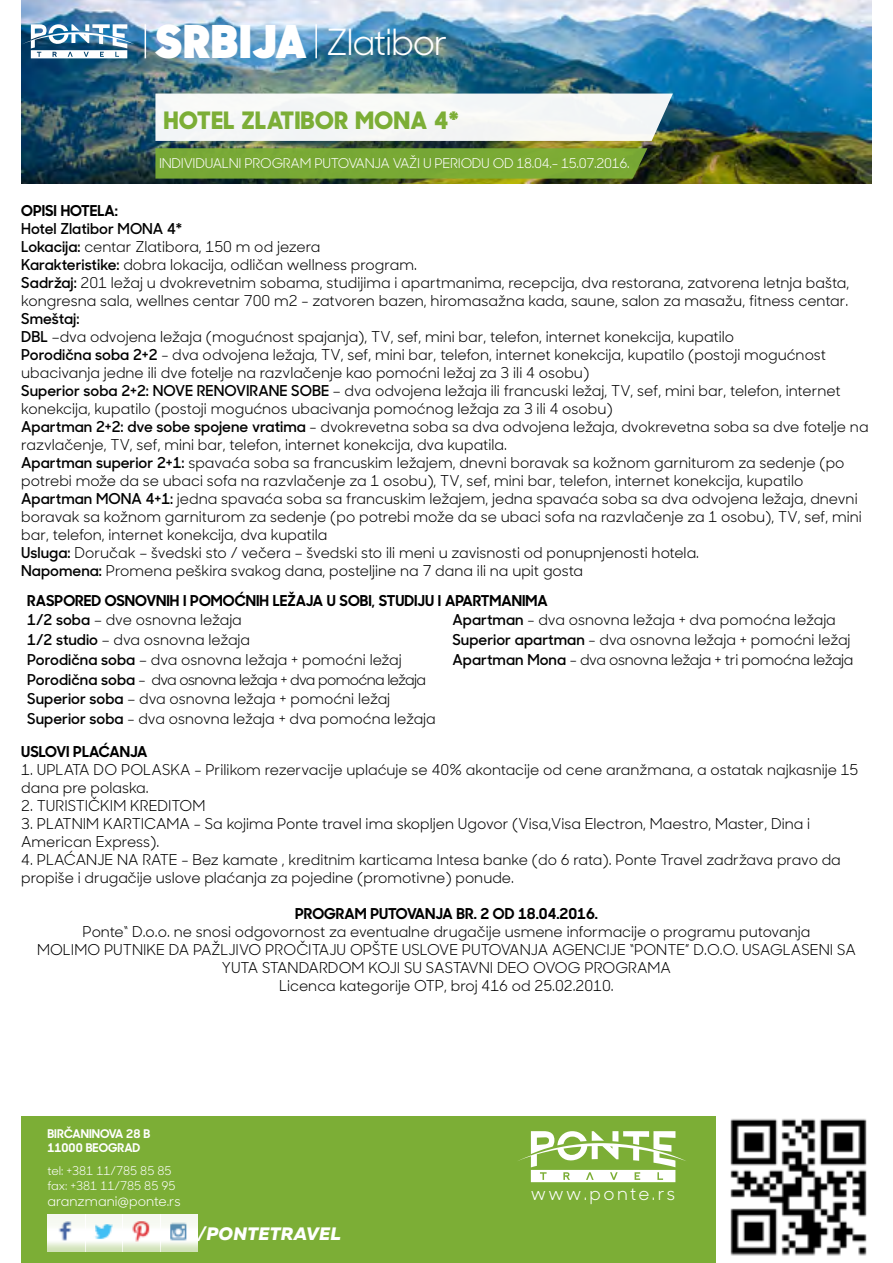
<style>
.page{position:relative;width:893px;height:1263px;background:#fff}
.page>*{position:absolute;margin:0;border:0;box-sizing:border-box;transform-origin:0 0}
.t1{font:36.15px "Sharp Sans No 1";letter-spacing:-.04em;color:#fff}
.t2{font:800 24px "Sharp Sans No 1";letter-spacing:.03em;color:#7cae36}
.t3{font:18px "Sharp Sans No 1";letter-spacing:.135em;color:#fff}
.t4{font:18px "Muller Regular 14";letter-spacing:.01em;color:#fff}
.t5{font:15px/18px "Sharp Sans No 1";color:#000}
.t6{font:15px/19.8px "Sharp Sans No 1";letter-spacing:-.02em;color:#000}
.t7{font:700 15px "Sharp Sans No 1";color:#000}
.t8{font:13.5px "Sharp Sans No 1";letter-spacing:-.02em;color:#fff}
.t9{font:13.5px "Sharp Sans No 1";color:#fff}
.t10{font:12px/14.4px "Sharp Sans No 1";color:#fff}
.t11{font:700 12px "Sharp Sans No 1";color:#fff}
.s1{font-weight:900;font-size:45.3px}
.s2{font-weight:600}
</style>
<div class="page">
<img style="left:21px;top:0;width:851px;height:183px">
<svg style="left:21px;top:24px;width:114px;height:34px"></svg>
<hr style="left:145px;top:24px;width:1px;height:34px;background:#fff">
<hr style="left:315px;top:24px;width:2px;height:34px;background:#fff">
<div style="left:155px;top:94px;width:518px;height:47px;background:#f4f6f6"></div>
<svg style="left:155px;top:148px;width:492px;height:31px"></svg>
<div style="left:21px;top:1117px;width:695px;height:146px;background:#7cae36"></div>
<img style="left:730px;top:1118px;width:137px;height:138px">
<svg style="left:518px;top:1131px;width:168px;height:51px"></svg>
<img style="left:47px;top:1214px;width:151px;height:38px">
<h1 class="t1" style="left:155px;top:16px;width:294px"><span class="s1">SRBIJA</span> Zlatibor</h1>
<h2 class="t2" style="left:164px;top:102px;width:296px">HOTEL ZLATIBOR MONA 4*</h2>
<p class="t8" style="left:159px;top:154px;width:472px">INDIVIDUALNI PROGRAM PUTOVANJA VAŽI U PERIODU OD 18.04.- 15.07.2016.</p>
<p class="t7" style="left:21px;top:199px;width:98px">OPISI HOTELA:</p>
<p class="t5" style="left:21px;top:219px;width:830px"><span class="s2">Hotel Zlatibor MONA 4*<br>Lokacija:</span> centar Zlatibora, 150 m od jezera<br><span class="s2">Karakteristike:</span> dobra lokacija, odličan wellness program.<br><span class="s2">Sadržaj:</span> 201 ležaj u dvokrevetnim sobama, studijima i apartmanima, recepcija, dva restorana, zatvorena letnja bašta, kongresna sala, wellnes centar 700 m2 - zatvoren bazen, hiromasažna kada, saune, salon za masažu, fitness centar.</p>
<p class="t5" style="left:21px;top:309px;width:849px"><span class="s2">Smeštaj:<br>DBL</span> –dva odvojena ležaja (mogućnost spajanja), TV, sef, mini bar, telefon, internet konekcija, kupatilo<br><span class="s2">Porodična soba 2+2</span> - dva odvojena ležaja, TV, sef, mini bar, telefon, internet konekcija, kupatilo (postoji mogućnost ubacivanja jedne ili dve fotelje na razvlačenje kao pomoćni ležaj za 3 ili 4 osobu)<br><span class="s2">Superior soba 2+2: NOVE RENOVIRANE SOBE</span> – dva odvojena ležaja ili francuski ležaj, TV, sef, mini bar, telefon, internet konekcija, kupatilo (postoji mogućnos ubacivanja pomoćnog ležaja za 3 ili 4 osobu)<br><span class="s2">Apartman 2+2: dve sobe spojene vratima</span> - dvokrevetna soba sa dva odvojena ležaja, dvokrevetna soba sa dve fotelje na razvlačenje, TV, sef, mini bar, telefon, internet konekcija, dva kupatila.<br><span class="s2">Apartman superior 2+1:</span> spavaća soba sa francuskim ležajem, dnevni boravak sa kožnom garniturom za sedenje (po potrebi može da se ubaci sofa na razvlačenje za 1 osobu), TV, sef, mini bar, telefon, internet konekcija, kupatilo <span class="s2">Apartman MONA 4+1:</span> jedna spavaća soba sa francuskim ležajem, jedna spavaća soba sa dva odvojena ležaja, dnevni boravak sa kožnom garniturom za sedenje (po potrebi može da se ubaci sofa na razvlačenje za 1 osobu), TV, sef, mini bar, telefon, internet konekcija, dva kupatila<br><span class="s2">Usluga:</span> Doručak – švedski sto / večera – švedski sto ili meni u zavisnosti od ponupnjenosti hotela.<br><span class="s2">Napomena:</span> Promena peškira svakog dana, posteljine na 7 dana ili na upit gosta</p>
<p class="t7" style="left:27px;top:589px;width:19px">RASPORED</p>
<p class="t7" style="left:105px;top:589px;width:11px">OSNOVNIH</p>
<p class="t7" style="left:183px;top:589px;width:19px">I POMO</p>
<p class="t7" style="left:235px;top:589px;width:20px">ĆNIH</p>
<p class="t7" style="left:273px;top:589px;width:34px">LEŽAJA</p>
<p class="t7" style="left:327px;top:589px;width:61px">U SOBI, STUDIJU</p>
<p class="t7" style="left:438px;top:589px;width:18px">I APARTMANIMA</p>
<p class="t5" style="left:27px;top:610px;width:216px"><span class="s2">1/2 soba</span> – dve osnovna ležaja</p>
<p class="t5" style="left:452px;top:610px;width:385px"><span class="s2">Apartman</span> - dva osnovna ležaja + dva pomoćna ležaja</p>
<p class="t5" style="left:27px;top:630px;width:224px"><span class="s2">1/2 studio</span> – dva osnovna ležaja</p>
<p class="t5" style="left:452px;top:630px;width:400px"><span class="s2">Superior apartman</span> - dva osnovna ležaja + pomoćni ležaj</p>
<p class="t5" style="left:27px;top:650px;width:376px"><span class="s2">Porodična soba</span> – dva osnovna ležaja + pomoćni ležaj</p>
<p class="t6" style="left:452px;top:649px;width:402px"><span class="s2">Apartman Mona</span> - dva osnovna ležaja + tri pomoćna ležaja</p>
<p class="t6" style="left:27px;top:669px;width:410px"><span class="s2">Porodična soba</span> - dva osnovna ležaja + dva pomoćna ležaja<br><span class="s2">Superior soba</span> – dva osnovna ležaja + pomoćni ležaj<br><span class="s2">Superior soba</span> - dva osnovna ležaja + dva pomoćna ležaja</p>
<p class="t7" style="left:21px;top:740px;width:128px">USLOVI PLAĆANJA</p>
<p class="t5" style="left:21px;top:759px;width:839px">1. UPLATA DO POLASKA - Prilikom rezervacije uplaćuje se 40% akontacije od cene aranžmana, a ostatak najkasnije 15 dana pre polaska.</p>
<p class="t5" style="left:21px;top:795px;width:186px">2. TURISTIČKIM KREDITOM</p>
<p class="t5" style="left:21px;top:813px;width:790px">3. PLATNIM KARTICAMA - Sa kojima Ponte travel ima skopljen Ugovor (Visa,Visa Electron, Maestro, Master, Dina i<br>American Express).</p>
<p class="t5" style="left:21px;top:849px;width:821px">4. PLAĆANJE NA RATE - Bez kamate , kreditnim karticama Intesa banke (do 6 rata). Ponte Travel zadržava pravo da propiše i drugačije uslove plaćanja za pojedine (promotivne) ponude.</p>
<p class="t7" style="left:295px;top:902px;width:20px">PROGRAM</p>
<p class="t7" style="left:370px;top:902px;width:11px">PUTOVANJA</p>
<p class="t7" style="left:456px;top:902px;width:143px">BR. 2 OD 18.04.2016.</p>
<p class="t5" style="left:37px;top:921px;width:820px;text-align:center">Ponte“ D.o.o. ne snosi odgovornost za eventualne drugačije usmene informacije o programu putovanja<br>MOLIMO PUTNIKE DA PAŽLJIVO PROČITAJU OPŠTE USLOVE PUTOVANJA AGENCIJE “PONTE” D.O.O. USAGLASENI SA YUTA STANDARDOM KOJI SU SASTAVNI DEO OVOG PROGRAMA<br>Licenca kategorije OTP, broj 416 od 25.02.2010.</p>
<p class="t11" style="left:47px;top:1125px;width:8px">BIRČANINOVA</p>
<p class="t11" style="left:126px;top:1125px;width:25px">28 B</p>
<p class="t11" style="left:47px;top:1139px;width:47px">11000 BEOGRAD</p>
<p class="t10" style="left:47px;top:1163px;width:130px">tel: +381 11/785 85 85 fax: +381 11/785 85 95</p>
<p class="t9" style="left:47px;top:1191px;width:135px">aranzmani@ponte.rs</p>
<p class="t4" style="left:198px;top:1222px;width:145px">/PONTETRAVEL</p>
<p class="t3" style="left:531px;top:1181px;width:146px">www.ponte.rs</p>
</div>
